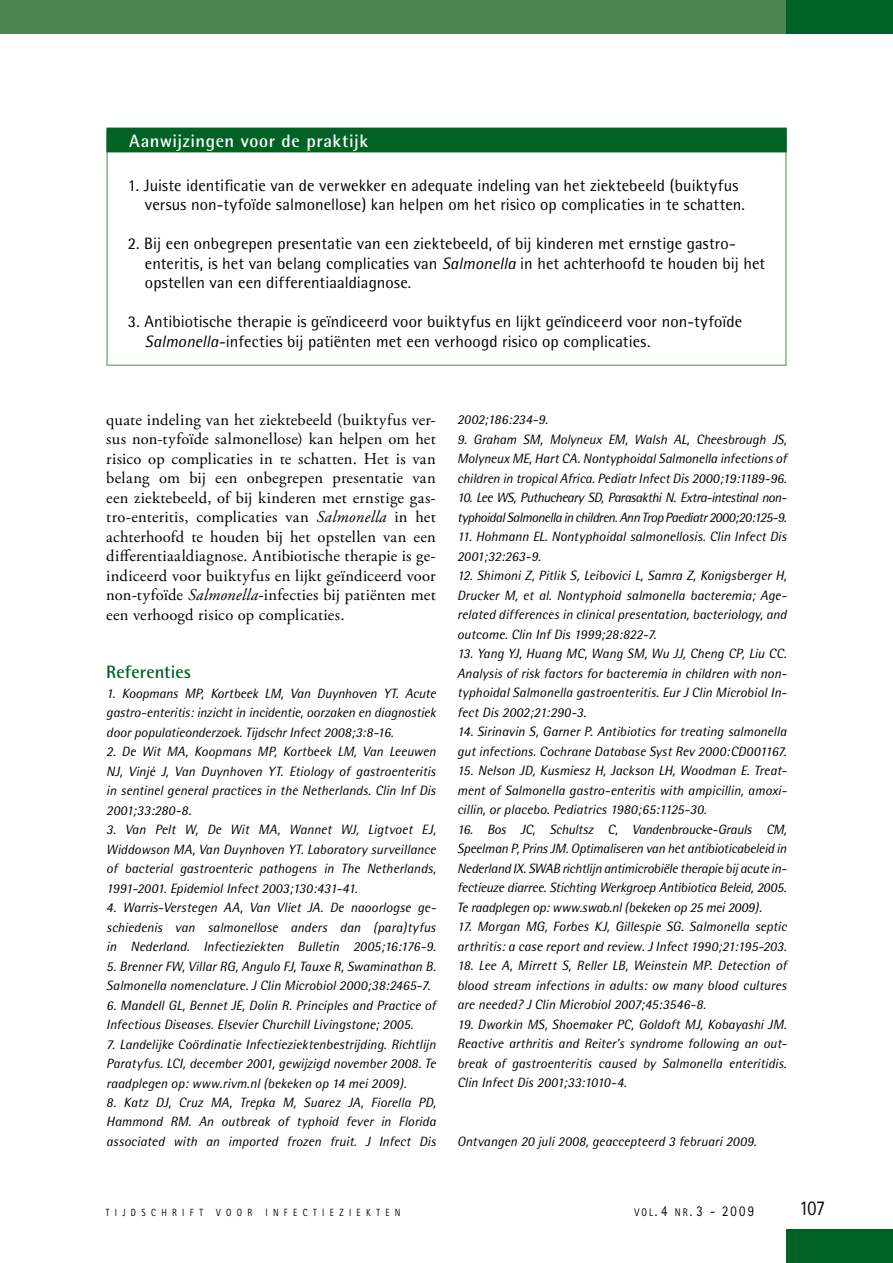
<style>
.page{position:relative;width:893px;height:1263px;background:#fff}
.page>*{position:absolute;margin:0;border:0;box-sizing:border-box;transform-origin:0 0}
.t1{font:21px "Rotis Sans Serif";color:#000;scale:.85 1}
.t2{font:700 18px "Rotis Semi Sans";letter-spacing:.035em;color:#fff}
.t3{font:700 18px "Rotis Semi Sans";letter-spacing:.005em;color:#006225}
.t4{font:16.5px/19.5px "Rotis Semi Sans";letter-spacing:.005em;color:#000}
.t5{font:16.5px/19.5px "Adobe Garamond Pro";letter-spacing:.01em;color:#000;text-align:justify}
.t6{font:14.85px "Rotis Sans Serif";color:#000;scale:.85 1}
.t7{font:italic 13.5px/19.5px "Rotis Semi Sans";color:#000;text-align:justify}
.t8{font:italic 13.5px/19.5px "Rotis Semi Sans";letter-spacing:-.04em;color:#000}
.t9{font:10.5px "Rotis Sans Serif";letter-spacing:.6em;color:#000;scale:.85 1}
.s1{font-style:italic}
.s2{font-size:11.1px}
</style>
<div class="page">
<div style="left:0;top:0;width:893px;height:34px;background:#4b8552"></div>
<div style="left:787px;top:0;width:106px;height:34px;background:#006225"></div>
<div style="left:787px;top:1229px;width:106px;height:34px;background:#006225"></div>
<div style="left:106px;top:130px;width:681px;height:236px;border:2px solid #8fb18f"></div>
<div style="left:107px;top:128px;width:679px;height:24px;background:#006225"></div>
<h2 class="t2" style="left:129px;top:130px;width:240px">Aanwijzingen voor de praktijk</h2>
<p class="t4" style="left:145px;top:175px;width:601px;text-indent:-17px">1. Juiste identificatie van de verwekker en adequate indeling van het ziektebeeld (buiktyfus versus non-tyfoïde salmonellose) kan helpen om het risico op complicaties in te schatten.</p>
<p class="t4" style="left:145px;top:234px;width:622px;text-indent:-17px">2. Bij een onbegrepen presentatie van een ziektebeeld, of bij kinderen met ernstige gastro&shy;enteritis, is het van belang complicaties van <span class="s1">Salmonella</span> in het achterhoofd te houden bij het opstellen van een differentiaaldiagnose.</p>
<p class="t4" style="left:145px;top:312px;width:599px;text-indent:-17px">3. Antibiotische therapie is geïndiceerd voor buiktyfus en lijkt geïndiceerd voor non-tyfoïde<br><span class="s1">Salmonella</span>-infecties bij patiënten met een verhoogd risico op complicaties.</p>
<p class="t5" style="left:106px;top:410px;width:331px">quate indeling van het ziektebeeld (buiktyfus ver&shy;sus non-tyfoïde salmonellose) kan helpen om het risico op complicaties in te schatten. Het is van belang om bij een onbegrepen presentatie van een ziektebeeld, of bij kinderen met ernstige gas&shy;tro-enteritis, complicaties van <span class="s1">Salmonella</span> in het achterhoofd te houden bij het opstellen van een differentiaaldiagnose. Antibiotische therapie is ge&shy;ïndiceerd voor buiktyfus en lijkt geïndiceerd voor non-tyfoïde <span class="s1">Salmonella</span>-infecties bij patiënten met een verhoogd risico op complicaties.</p>
<h2 class="t3" style="left:106px;top:661px;width:86px">Referenties</h2>
<p class="t7" style="left:106px;top:683px;width:331px">1. Koopmans MP, Kortbeek LM, Van Duynhoven YT. Acute gastro-enteritis: inzicht in incidentie, oorzaken en diagnostiek door populatieonderzoek. Tijdschr Infect 2008;3:8-16.</p>
<p class="t7" style="left:106px;top:741px;width:331px">2. De Wit MA, Koopmans MP, Kortbeek LM, Van Leeuwen NJ, Vinjé J, Van Duynhoven YT. Etiology of gastroenteritis in sentinel general practices in the Netherlands. Clin Inf Dis 2001;33:280-8.</p>
<p class="t7" style="left:106px;top:819px;width:331px">3. Van Pelt W, De Wit MA, Wannet WJ, Ligtvoet EJ, Widdowson MA, Van Duynhoven YT. Laboratory surveillance of bacterial gastroenteric pathogens in The Netherlands, 1991-2001. Epidemiol Infect 2003;130:431-41.</p>
<p class="t7" style="left:106px;top:897px;width:331px">4. Warris-Verstegen AA, Van Vliet JA. De naoorlogse ge&shy;schiedenis van salmonellose anders dan (para)tyfus in Nederland. Infectieziekten Bulletin 2005;16:176-9.</p>
<p class="t7" style="left:106px;top:956px;width:331px">5. Brenner FW, Villar RG, Angulo FJ, Tauxe R, Swaminathan B.<br>Salmonella nomenclature. J Clin Microbiol 2000;38:2465-7.</p>
<p class="t7" style="left:106px;top:995px;width:331px">6. Mandell GL, Bennet JE, Dolin R. Principles and Practice of<br>Infectious Diseases. Elsevier Churchill Livingstone; 2005.</p>
<p class="t7" style="left:106px;top:1034px;width:331px">7. Landelijke Coördinatie Infectieziektenbestrijding. Richtlijn Paratyfus. LCI, december 2001, gewijzigd november 2008. Te raadplegen op: www.rivm.nl (bekeken op 14 mei 2009).</p>
<p class="t7" style="left:106px;top:1092px;width:331px">8. Katz DJ, Cruz MA, Trepka M, Suarez JA, Fiorella PD, Hammond RM. An outbreak of typhoid fever in Florida associated with an imported frozen fruit. J Infect Dis</p>
<p class="t7" style="left:457px;top:410px;width:92px">2002;186:234-9.</p>
<p class="t7" style="left:457px;top:429px;width:331px">9. Graham SM, Molyneux EM, Walsh AL, Cheesbrough JS, Molyneux ME, Hart CA. Nontyphoidal Salmonella infections of children in tropical Africa. Pediatr Infect Dis 2000;19:1189-96.</p>
<p class="t8" style="left:457px;top:488px;width:331px">10. Lee WS, Puthucheary SD, Parasakthi N. Extra-intestinal non&shy;typhoidal Salmonella in children. Ann Trop Paediatr 2000;20:125-9.</p>
<p class="t7" style="left:457px;top:527px;width:331px">11. Hohmann EL. Nontyphoidal salmonellosis. Clin Infect Dis<br>2001;32:263-9.</p>
<p class="t7" style="left:457px;top:566px;width:331px">12. Shimoni Z, Pitlik S, Leibovici L, Samra Z, Konigsberger H, Drucker M, et al. Nontyphoid salmonella bacteremia; Age&shy;related differences in clinical presentation, bacteriology, and outcome. Clin Inf Dis 1999;28:822-7.</p>
<p class="t7" style="left:457px;top:644px;width:331px">13. Yang YJ, Huang MC, Wang SM, Wu JJ, Cheng CP, Liu CC.<br>Analysis of risk factors for bacteremia in children with non&shy;typhoidal Salmonella gastroenteritis. Eur J Clin Microbiol In&shy;fect Dis 2002;21:290-3.</p>
<p class="t7" style="left:457px;top:722px;width:331px">14. Sirinavin S, Garner P. Antibiotics for treating salmonella gut infections. Cochrane Database Syst Rev 2000:CD001167.</p>
<p class="t7" style="left:457px;top:761px;width:331px">15. Nelson JD, Kusmiesz H, Jackson LH, Woodman E. Treat&shy;ment of Salmonella gastro-enteritis with ampicillin, amoxi&shy;cillin, or placebo. Pediatrics 1980;65:1125-30.</p>
<p class="t7" style="left:457px;top:819px;width:331px">16. Bos JC, Schultsz C, Vandenbroucke-Grauls CM, Speelman P, Prins JM. Optimaliseren van het antibioticabeleid in Nederland IX. SWAB richtlijn antimicrobiële therapie bij acute in&shy;fectieuze diarree. Stichting Werkgroep Antibiotica Beleid, 2005.<br>Te raadplegen op: www.swab.nl (bekeken op 25 mei 2009).</p>
<p class="t7" style="left:457px;top:917px;width:331px">17. Morgan MG, Forbes KJ, Gillespie SG. Salmonella septic arthritis: a case report and review. J Infect 1990;21:195-203.</p>
<p class="t7" style="left:457px;top:956px;width:331px">18. Lee A, Mirrett S, Reller LB, Weinstein MP. Detection of blood stream infections in adults: ow many blood cultures are needed? J Clin Microbiol 2007;45:3546-8.</p>
<p class="t7" style="left:457px;top:1014px;width:331px">19. Dworkin MS, Shoemaker PC, Goldoft MJ, Kobayashi JM.<br>Reactive arthritis and Reiter’s syndrome following an out&shy;break of gastroenteritis caused by Salmonella enteritidis.<br>Clin Infect Dis 2001;33:1010-4.</p>
<p class="t7" style="left:457px;top:1131px;width:301px">Ontvangen 20 juli 2008, geaccepteerd 3 februari 2009.</p>
<p class="t9" style="left:106px;top:1206px;width:116px">TIJDSCHRIFT</p>
<p class="t9" style="left:216px;top:1206px;width:44px">VOOR</p>
<p class="t9" style="left:265px;top:1206px;width:160px">INFECTIEZIEKTEN</p>
<p class="t6" style="left:634px;top:1202px;width:142px"><span class="s2">VOL</span> .4 <span class="s2">NR</span>.3 - 2009</p>
<h1 class="t1" style="left:799px;top:1196px;width:32px">107</h1>
</div>
